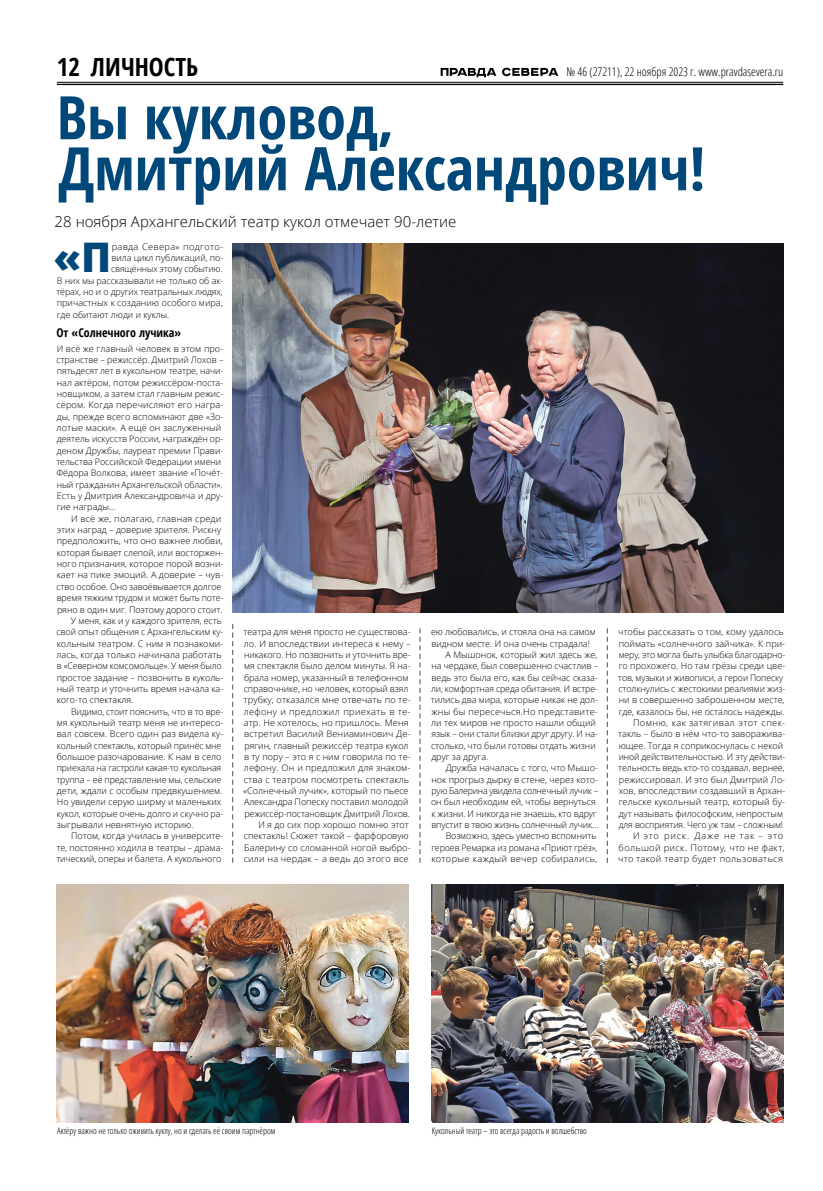
<style>
.page{position:relative;width:823px;height:1191px;background:#fff}
.page>*{position:absolute;margin:0;border:0;box-sizing:border-box;transform-origin:0 0}
.t1{font:700 condensed 60px/51px "Open Sans";color:#004879}
.t2{font:800 40.8px "Open Sans";color:#004879}
.t3{font:700 condensed 25px "Open Sans";color:#000}
.t4{font:300 15px "Open Sans";color:#000}
.t5{font:300 condensed 12px "Open Sans";color:#000}
.t6{font:700 condensed 12px "Open Sans";color:#000}
.t7{font:300 9px/11.3px "Open Sans";color:#000;text-align:right}
.t8{font:300 condensed 9px "Open Sans";color:#000}
.t9{font:300 9px "Open Sans";letter-spacing:.03em;color:#000}
.t10{font:300 9px "Open Sans";letter-spacing:-.02em;color:#000}
.t11{font:300 9px "Open Sans";letter-spacing:.02em;color:#000}
</style>
<div class="page">
<hr style="left:57px;top:82px;width:725px;height:1px;background:#000">
<hr style="left:57px;top:84px;width:725px;height:1px;background:#000">
<svg style="left:440px;top:68px;width:118px;height:9px"></svg>
<svg style="left:232px;top:624px;width:1px;height:238px"></svg>
<svg style="left:419px;top:628px;width:1px;height:234px"></svg>
<svg style="left:606px;top:628px;width:1px;height:234px"></svg>
<img style="left:232px;top:244px;width:550px;height:368px">
<img style="left:57px;top:884px;width:351px;height:239px">
<img style="left:431px;top:884px;width:351px;height:239px">
<h3 class="t3" style="left:57px;top:49px;width:143px">12 ЛИЧНОСТЬ</h3>
<h3 class="t5" style="left:566px;top:63px;width:218px">№ 46 (27211), 22 ноября 2023 г. www.pravdasevera.ru</h3>
<h1 class="t1" style="left:57px;top:91px;width:650px">Вы кукловод,<br>Дмитрий Александрович!</h1>
<h3 class="t4" style="left:55px;top:211px;width:403px">28 ноября Архангельский театр кукол отмечает 90‑летие</h3>
<h2 class="t2" style="left:53px;top:226px;width:59px">«П</h2>
<p class="t9" style="left:112px;top:240px;width:113px">равда Севера» подгото-</p>
<p class="t7" style="left:111px;top:252px;width:113px">вила цикл публикаций, по-</p>
<p class="t7" style="left:111px;top:263px;width:113px">свящённых этому событию.</p>
<p class="t7" style="left:57px;top:274px;width:168px">В них мы рассказывали не только об ак-</p>
<p class="t7" style="left:56px;top:286px;width:168px">тёрах, но и о других театральных людях,</p>
<p class="t7" style="left:57px;top:297px;width:167px">причастных к созданию особого мира,</p>
<p class="t7" style="left:57px;top:308px;width:114px">где обитают люди и куклы.</p>
<h3 class="t6" style="left:56px;top:324px;width:126px">От «Солнечного лучика»</h3>
<p class="t7" style="left:56px;top:342px;width:169px;text-align:left">И всё же главный человек в этом про&shy;странстве – режиссёр. Дмитрий Лохов – пятьдесят лет в кукольном театре, начи&shy;нал актёром, потом режиссёром-поста&shy;новщиком, а затем стал главным режис&shy;сёром. Когда перечисляют его награ&shy;ды, прежде всего вспоминают две «Зо&shy;лотые маски». А ещё он заслуженный деятель искусств России, награждён ор&shy;деном Дружбы, лауреат премии Прави&shy;тельства Российской Федерации имени Фёдора Волкова, имеет звание «Почёт&shy;ный гражданин Архангельской области».<br>Есть у Дмитрия Александровича и дру&shy;гие награды…</p>
<p class="t7" style="left:71px;top:512px;width:152px">И всё же, полагаю, главная среди</p>
<p class="t7" style="left:57px;top:524px;width:166px">этих наград – доверие зрителя. Рискну</p>
<p class="t7" style="left:57px;top:535px;width:167px">предположить, что оно важнее любви,</p>
<p class="t7" style="left:57px;top:546px;width:168px">которая бывает слепой, или восторжен-</p>
<p class="t7" style="left:57px;top:558px;width:168px">ного признания, которое порой возни-</p>
<p class="t7" style="left:57px;top:569px;width:168px">кает на пике эмоций. А доверие – чув-</p>
<p class="t7" style="left:56px;top:580px;width:166px">ство особое. Оно завоёвывается долгое</p>
<p class="t7" style="left:57px;top:592px;width:168px">время тяжким трудом и может быть поте-</p>
<p class="t7" style="left:57px;top:603px;width:167px">ряно в один миг. Поэтому дорого стоит.</p>
<p class="t7" style="left:71px;top:614px;width:152px">У меня, как и у каждого зрителя, есть</p>
<p class="t7" style="left:56px;top:626px;width:168px">свой опыт общения с Архангельским ку-</p>
<p class="t7" style="left:57px;top:637px;width:168px">кольным театром. С ним я познакоми-</p>
<p class="t7" style="left:57px;top:648px;width:167px">лась, когда только начинала работать</p>
<p class="t7" style="left:57px;top:660px;width:166px">в «Северном комсомольце». У меня было</p>
<p class="t7" style="left:57px;top:671px;width:168px">простое задание – позвонить в куколь-</p>
<p class="t7" style="left:57px;top:682px;width:168px">ный театр и уточнить время начала ка-</p>
<p class="t7" style="left:57px;top:694px;width:78px">кого‑то спектакля.</p>
<p class="t7" style="left:71px;top:705px;width:154px">Видимо, стоит пояснить, что в то вре-</p>
<p class="t7" style="left:57px;top:717px;width:168px">мя кукольный театр меня не интересо-</p>
<p class="t7" style="left:57px;top:728px;width:168px">вал совсем. Всего один раз видела ку-</p>
<p class="t7" style="left:57px;top:739px;width:166px">кольный спектакль, который принёс мне</p>
<p class="t7" style="left:57px;top:751px;width:166px">большое разочарование. К нам в село</p>
<p class="t7" style="left:57px;top:762px;width:166px">приехала на гастроли какая‑то кукольная</p>
<p class="t7" style="left:56px;top:773px;width:166px">труппа – её представление мы, сельские</p>
<p class="t7" style="left:57px;top:785px;width:167px">дети, ждали с особым предвкушением.</p>
<p class="t7" style="left:57px;top:796px;width:166px">Но увидели серую ширму и маленьких</p>
<p class="t7" style="left:57px;top:807px;width:168px">кукол, которые очень долго и скучно ра-</p>
<p class="t7" style="left:57px;top:819px;width:138px">зыгрывали невнятную историю.</p>
<p class="t7" style="left:71px;top:830px;width:154px">Потом, когда училась в университе-</p>
<p class="t7" style="left:56px;top:841px;width:168px">те, постоянно ходила в театры – драма-</p>
<p class="t7" style="left:56px;top:853px;width:166px">тический, оперы и балета. А кукольного</p>
<p class="t7" style="left:243px;top:626px;width:169px">театра для меня просто не существова&shy;ло. И впоследствии интереса к нему – никакого. Но позвонить и уточнить вре&shy;мя спектакля было делом минуты. Я на&shy;брала номер, указанный в телефонном справочнике, но человек, который взял трубку, отказался мне отвечать по те&shy;лефону и предложил приехать в те&shy;атр. Не хотелось, но пришлось. Меня встретил Василий Вениаминович Де&shy;рягин, главный режиссёр театра кукол в ту пору – это я с ним говорила по те&shy;лефону. Он и предложил для знаком&shy;ства с театром посмотреть спектакль «Солнечный лучик», который по пьесе Александра Попеску поставил молодой режиссёр-постановщик Дмитрий Лохов.<br>И я до сих пор хорошо помню этот спектакль! Сюжет такой – фарфоровую Балерину со сломанной ногой выбро&shy;сили на чердак – а ведь до этого все</p>
<p class="t7" style="left:431px;top:626px;width:166px">ею любовались, и стояла она на самом</p>
<p class="t7" style="left:617px;top:626px;width:169px">чтобы рассказать о том, кому удалось поймать «солнечного зайчика». К при&shy;меру, это могла быть улыбка благодарно&shy;го прохожего. Но там грёзы среди цве&shy;тов, музыки и живописи, а герои Попеску столкнулись с жестокими реалиями жиз&shy;ни в совершенно заброшенном месте, где, казалось бы, не осталось надежды.<br>Помню, как затягивал этот спек&shy;такль – было в нём что‑то заворажива&shy;ющее. Тогда я соприкоснулась с некой иной действительностью. И эту действи&shy;тельность ведь кто‑то создавал, вернее, режиссировал. И это был Дмитрий Ло&shy;хов, впоследствии создавший в Архан&shy;гельске кукольный театр, который бу&shy;дут называть философским, непростым для восприятия. Чего уж там – сложным!<br>И это риск. Даже не так – это большой риск. Потому, что не факт, что такой театр будет пользоваться</p>
<p class="t7" style="left:431px;top:637px;width:160px">видном месте. И она очень страдала!</p>
<p class="t7" style="left:445px;top:648px;width:153px">А Мышонок, который жил здесь же,</p>
<p class="t7" style="left:431px;top:660px;width:168px">на чердаке, был совершенно счастлив –</p>
<p class="t7" style="left:431px;top:671px;width:168px">ведь это была его, как бы сейчас сказа-</p>
<p class="t7" style="left:431px;top:682px;width:168px">ли, комфортная среда обитания. И встре-</p>
<p class="t7" style="left:430px;top:694px;width:168px">тились два мира, которые никак не дол-</p>
<p class="t11" style="left:431px;top:705px;width:168px">жны бы пересечься.Но представите-</p>
<p class="t7" style="left:431px;top:717px;width:166px">ли тех миров не просто нашли общий</p>
<p class="t7" style="left:431px;top:728px;width:168px">язык – они стали близки друг другу. И на-</p>
<p class="t7" style="left:431px;top:739px;width:166px">столько, что были готовы отдать жизни</p>
<p class="t7" style="left:431px;top:751px;width:58px">друг за друга.</p>
<p class="t7" style="left:445px;top:762px;width:154px">Дружба началась с того, что Мышо-</p>
<p class="t7" style="left:431px;top:773px;width:168px">нок прогрыз дырку в стене, через кото-</p>
<p class="t10" style="left:431px;top:784px;width:168px">рую Балерина увидела солнечный лучик –</p>
<p class="t7" style="left:431px;top:796px;width:166px">он был необходим ей, чтобы вернуться</p>
<p class="t7" style="left:431px;top:807px;width:167px">к жизни. И никогда не знаешь, кто вдруг</p>
<p class="t7" style="left:431px;top:819px;width:168px">впустит в твою жизнь солнечный лучик…</p>
<p class="t7" style="left:445px;top:830px;width:152px">Возможно, здесь уместно вспомнить</p>
<p class="t7" style="left:431px;top:841px;width:167px">героев Ремарка из романа «Приют грёз»,</p>
<p class="t9" style="left:431px;top:852px;width:167px">которые каждый вечер собирались,</p>
<p class="t8" style="left:57px;top:1124px;width:220px">Актёру важно не только оживить куклу, но и сделать её своим партнёром</p>
<p class="t8" style="left:431px;top:1124px;width:156px">Кукольный театр – это всегда радость и волшебство</p>
</div>
